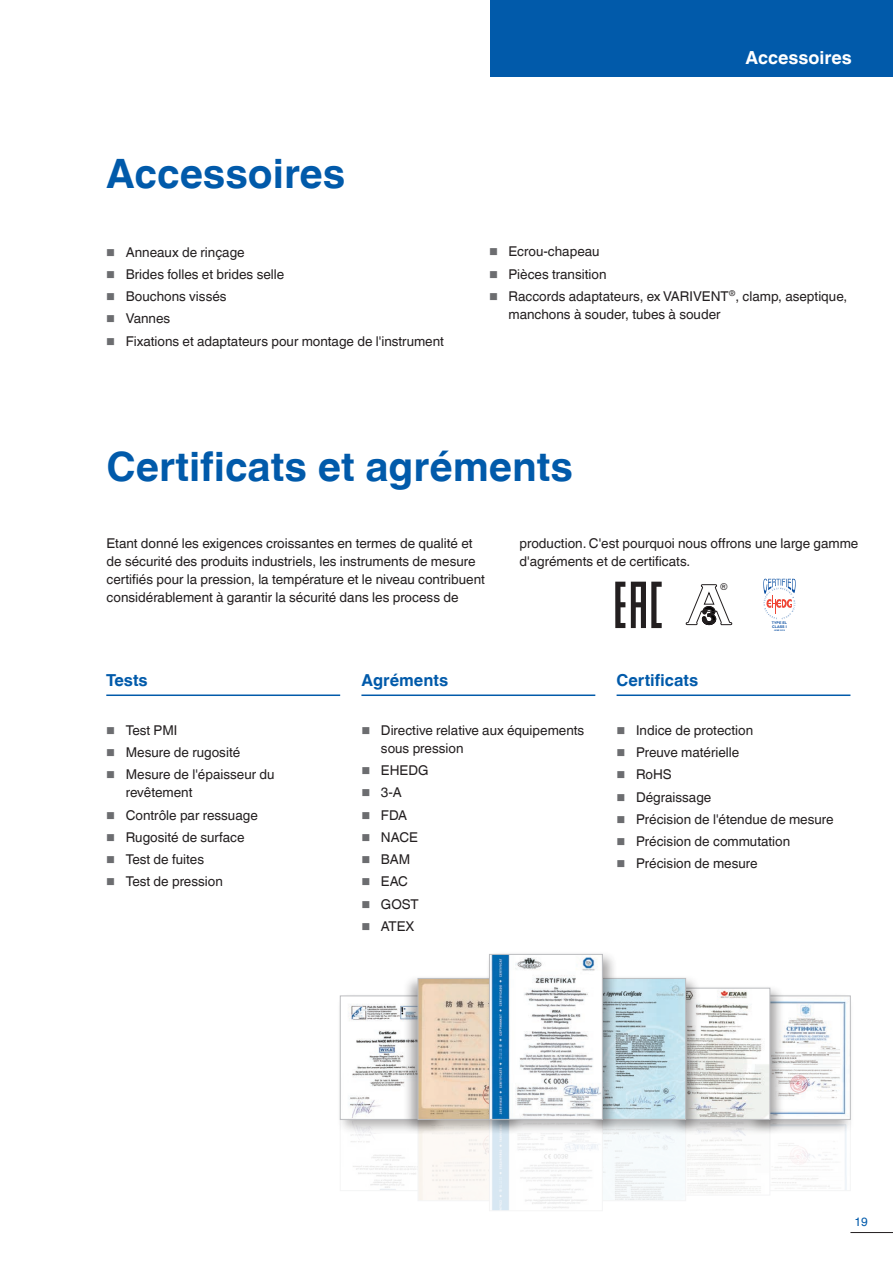
<style>
.page{position:relative;width:893px;height:1263px;background:#fff}
.page>*{position:absolute;margin:0;border:0;box-sizing:border-box;transform-origin:0 0}
.t1{font:700 40.5px "Helvetica World";color:#015aaa}
.t2{font:700 18px "Helvetica World";color:#fff}
.t3{font:700 16.5px "Helvetica World";color:#015aaa}
.t4{font:13.5px/22.2px "Helvetica World";color:#231f20}
.t5{font:12px "Helvetica World";color:#015aaa}
.t6{font:9.45px "Arial";color:#231f20}
.t7{font:700 3.6px/4.3px "Arial";color:#0a4fa2}
.t8{font:700 2.1px "Arial";color:#0a4fa2}
</style>
<div class="page">
<hr style="left:850px;top:1232px;width:43px;height:1px;background:#231f20">
<div style="left:490px;top:0;width:403px;height:77px;background:#015aaa"></div>
<hr style="left:106px;top:694px;width:234px;height:2px;background:#015aaa">
<hr style="left:361px;top:694px;width:234px;height:2px;background:#015aaa">
<hr style="left:617px;top:694px;width:233px;height:2px;background:#015aaa">
<div style="left:336px;top:992px;width:110px;height:143px;background:#231f20;opacity:.4"></div>
<img style="left:342px;top:998px;width:76px;height:190px">
<div style="left:340px;top:996px;width:90px;height:123px;border:1px solid #bcbdc0"></div>
<div style="left:402px;top:974px;width:123px;height:161px;background:#231f20;opacity:.4"></div>
<img style="left:420px;top:980px;width:69px;height:219px">
<div style="left:418px;top:978px;width:103px;height:141px;border:1px solid #bcbdc0"></div>
<div style="left:746px;top:992px;width:108px;height:143px;background:#231f20;opacity:.4"></div>
<img style="left:772px;top:998px;width:76px;height:191px">
<div style="left:762px;top:996px;width:88px;height:123px;border:1px solid #bcbdc0"></div>
<div style="left:670px;top:984px;width:116px;height:151px;background:#231f20;opacity:.4"></div>
<img style="left:687px;top:990px;width:81px;height:203px">
<div style="left:674px;top:988px;width:96px;height:131px;border:1px solid #bcbdc0"></div>
<div style="left:586px;top:974px;width:115px;height:161px;background:#231f20;opacity:.4"></div>
<img style="left:602px;top:980px;width:82px;height:219px">
<div style="left:590px;top:978px;width:96px;height:141px;border:1px solid #bcbdc0"></div>
<div style="left:485px;top:950px;width:133px;height:185px;background:#231f20;opacity:.4"></div>
<img style="left:491px;top:956px;width:109px;height:253px">
<div style="left:489px;top:954px;width:113px;height:165px;border:1px solid #bcbdc0"></div>
<div style="left:340px;top:1119px;width:90px;height:72px;border:1px solid #bcbdc0"></div>
<div style="left:418px;top:1119px;width:103px;height:82px;border:1px solid #bcbdc0"></div>
<div style="left:762px;top:1119px;width:88px;height:72px;border:1px solid #bcbdc0"></div>
<div style="left:674px;top:1119px;width:96px;height:76px;border:1px solid #bcbdc0"></div>
<div style="left:590px;top:1119px;width:96px;height:82px;border:1px solid #bcbdc0"></div>
<div style="left:489px;top:1119px;width:113px;height:92px;border:1px solid #bcbdc0"></div>
<svg style="left:615px;top:582px;width:10px;height:46px"></svg>
<svg style="left:631px;top:582px;width:31px;height:46px"></svg>
<svg style="left:686px;top:585px;width:46px;height:40px"></svg>
<svg style="left:763px;top:579px;width:33px;height:40px"></svg>
<h1 class="t1" style="left:106px;top:151px;width:241px">Accessoires</h1>
<p class="t4" style="left:126px;top:241px;width:320px">Anneaux de rinçage<br>Brides folles et brides selle<br>Bouchons vissés<br>Vannes<br>Fixations et adaptateurs pour montage de l'instrument</p>
<h2 class="t2" style="left:745px;top:47px;width:108px">Accessoires</h2>
<p class="t4" style="left:508px;top:241px;width:340px">Ecrou-chapeau<br>Pièces transition<br>Raccords adaptateurs, ex VARIVENT<sup>®</sup>, clamp, aseptique,</p>
<p class="t4" style="left:508px;top:303px;width:214px">manchons à souder, tubes à souder</p>
<h1 class="t1" style="left:107px;top:443px;width:468px">Certificats et agréments</h1>
<p class="t4" style="left:107px;top:535px;width:380px;line-height:18px">Etant donné les exigences croissantes en termes de qualité et de sécurité des produits industriels, les instruments de mesure certifiés pour la pression, la température et le niveau contribuent considérablement à garantir la sécurité dans les process de</p>
<p class="t4" style="left:519px;top:535px;width:340px;line-height:18px">production. C'est pourquoi nous offrons une large gamme d'agréments et de certificats.</p>
<p class="t6" style="left:720px;top:580px;width:8px">®</p>
<p class="t3" style="left:106px;top:671px;width:43px">Tests</p>
<p class="t4" style="left:126px;top:719px;width:150px">Test PMI<br>Mesure de rugosité<br>Mesure de l'épaisseur du</p>
<p class="t4" style="left:126px;top:781px;width:134px">revêtement<br>Contrôle par ressuage<br>Rugosité de surface<br>Test de fuites<br>Test de pression</p>
<p class="t3" style="left:361px;top:671px;width:88px">Agréments</p>
<p class="t4" style="left:381px;top:721px;width:205px;line-height:18px">Directive relative aux équipements sous pression</p>
<p class="t4" style="left:381px;top:759px;width:49px">EHEDG<br>3-A<br>FDA<br>NACE<br>BAM<br>EAC<br>GOST<br>ATEX</p>
<p class="t7" style="left:772px;top:620px;width:17px">TYPE EL<br>CLASS I</p>
<p class="t8" style="left:774px;top:629px;width:12px">JUNE 2018</p>
<p class="t3" style="left:617px;top:671px;width:83px">Certificats</p>
<p class="t4" style="left:636px;top:719px;width:199px">Indice de protection<br>Preuve matérielle<br>RoHS<br>Dégraissage<br>Précision de l'étendue de mesure<br>Précision de commutation<br>Précision de mesure</p>
<p class="t5" style="left:854px;top:1215px;width:15px">19</p>
</div>
